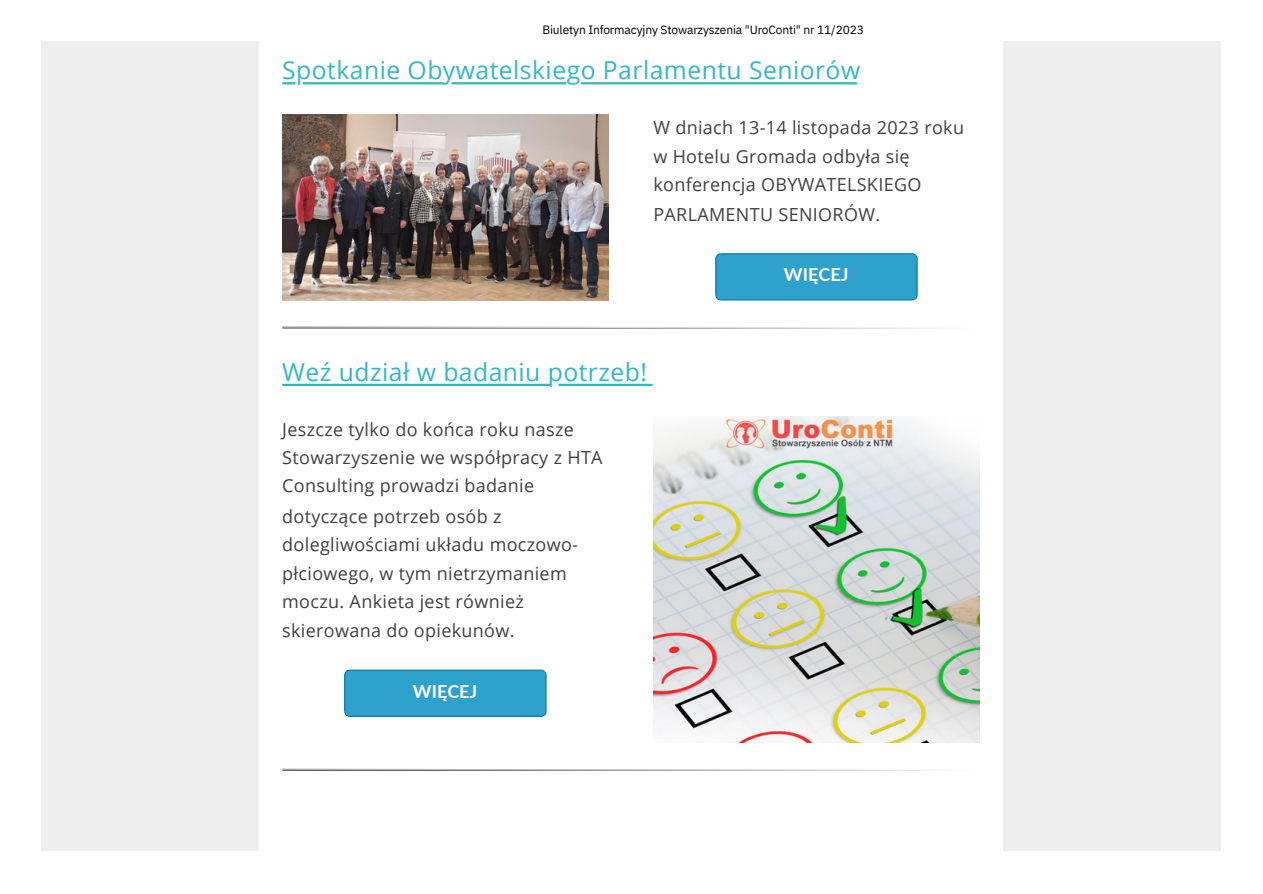
<style>
.page{position:relative;width:1263px;height:894px;background:#fff}
.page>*{position:absolute;margin:0;border:0;box-sizing:border-box;transform-origin:0 0}
.t1{font:24.75px "Open Sans";letter-spacing:.02em;color:#32b6c6}
.t2{font:18px/28px "Open Sans";letter-spacing:.02em;color:#404040}
.t3{font:700 18px "Lato";color:#fff}
.t4{font:12px "IBM Plex Sans";letter-spacing:-.01em;color:#000}
</style>
<div class="page">
<div style="left:42px;top:42px;width:1178px;height:808px;background:#eee"></div>
<div style="left:260px;top:42px;width:742px;height:808px;background:#fff"></div>
<svg style="left:282px;top:326px;width:623px;height:2px"></svg>
<svg style="left:282px;top:768px;width:623px;height:2px"></svg>
<svg style="left:282px;top:82px;width:575px;height:2px"></svg>
<img style="left:282px;top:115px;width:326px;height:185px">
<svg style="left:282px;top:383px;width:371px;height:3px"></svg>
<svg style="left:344px;top:669px;width:203px;height:47px;background:#30a1cc"></svg>
<svg style="left:715px;top:253px;width:203px;height:47px;background:#2d9fcb"></svg>
<img style="left:653px;top:416px;width:326px;height:326px">
<p class="t4" style="left:542px;top:22px;width:323px">Biuletyn Informacyjny Stowarzyszenia "UroConti" nr 11/2023</p>
<p class="t1" style="left:282px;top:53px;width:579px">Spotkanie Obywatelskiego Parlamentu Seniorów</p>
<p class="t2" style="left:653px;top:113px;width:312px">W dniach 13-14 listopada 2023 roku w Hotelu Gromada odbyła się konferencja OBYWATELSKIEGO</p>
<p class="t2" style="left:653px;top:200px;width:228px">PARLAMENTU SENIORÓW.</p>
<p class="t1" style="left:282px;top:354px;width:366px">Weź udział w badaniu potrzeb!</p>
<p class="t2" style="left:282px;top:415px;width:322px">Jeszcze tylko do końca roku nasze<br>Stowarzyszenie we współpracy z HTA<br>Consulting prowadzi badanie</p>
<p class="t2" style="left:282px;top:501px;width:221px">dotyczące potrzeb osób z</p>
<p class="t2" style="left:282px;top:529px;width:297px">dolegliwościami układu moczowo-</p>
<p class="t2" style="left:282px;top:559px;width:286px">płciowego, w tym nietrzymaniem</p>
<p class="t2" style="left:282px;top:587px;width:243px">moczu. Ankieta jest również</p>
<p class="t2" style="left:282px;top:616px;width:234px">skierowana do opiekunów.</p>
<p class="t3" style="left:413px;top:680px;width:66px">WIĘCEJ</p>
<p class="t3" style="left:784px;top:263px;width:66px">WIĘCEJ</p>
</div>
